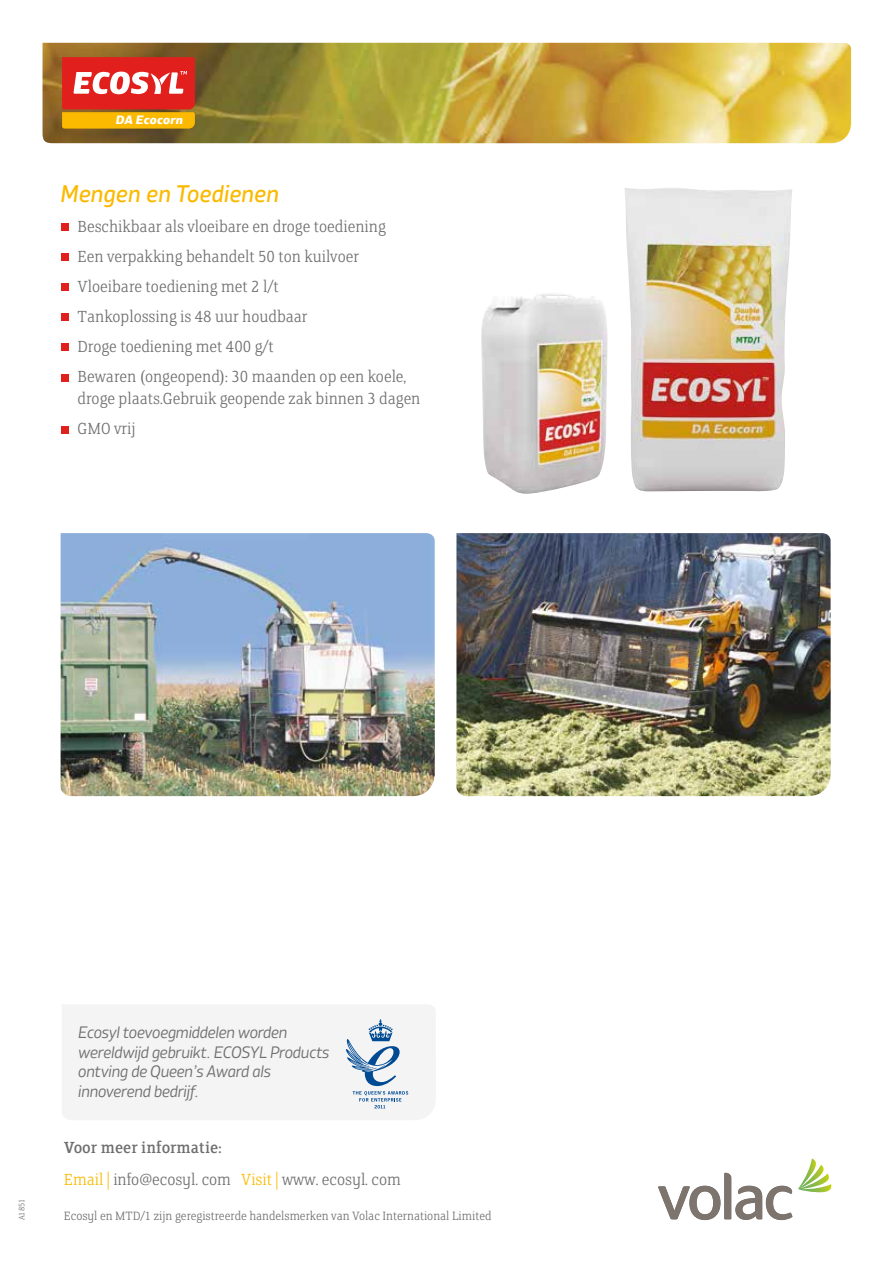
<style>
.page{position:relative;width:893px;height:1263px;background:#fff}
.page>*{position:absolute;margin:0;border:0;box-sizing:border-box;transform-origin:0 0}
.t1{font:24px "XXII Centar Regular It";color:#fbba00}
.t2{font:300 18px/30.2px "FS Clerkenwell";color:#706f6f}
.t3{font:16.5px/19.5px "XXII Centar Light It";letter-spacing:-.025em;color:#706f6f}
.t4{font:300 13.5px "FS Clerkenwell";color:#706f6f}
.t5{font:12px "XXII Centar Heavy It";color:#fff;scale:1.1 1}
.t6{font:300 9px "FS Clerkenwell";color:#706f6f}
.s1{font-weight:400}
.s2{color:#fbba00}
</style>
<div class="page">
<img style="left:43px;top:43px;width:808px;height:100px">
<svg style="left:62px;top:57px;width:133px;height:72px;background:#e56436"></svg>
<svg style="left:658px;top:1158px;width:174px;height:63px"></svg>
<img style="left:61px;top:533px;width:374px;height:263px">
<img style="left:456px;top:533px;width:375px;height:263px">
<div style="left:62px;top:223px;width:7px;height:8px;background:#e11f1d"></div>
<div style="left:62px;top:253px;width:7px;height:8px;background:#e11f1d"></div>
<div style="left:62px;top:283px;width:7px;height:8px;background:#e11f1d"></div>
<div style="left:62px;top:313px;width:7px;height:8px;background:#e11f1d"></div>
<div style="left:62px;top:344px;width:7px;height:7px;background:#e11f1d"></div>
<div style="left:62px;top:374px;width:7px;height:8px;background:#e11f1d"></div>
<div style="left:62px;top:1005px;width:373px;height:115px;background:#f4f4f4"></div>
<div style="left:62px;top:426px;width:7px;height:7px;background:#e11f1d"></div>
<img style="left:625px;top:188px;width:167px;height:304px">
<img style="left:481px;top:294px;width:127px;height:200px">
<p class="t5" style="left:116px;top:112px;width:63px">DA Ecocorn</p>
<h1 class="t1" style="left:61px;top:178px;width:220px">Mengen en Toedienen</h1>
<p class="t2" style="left:78px;top:212px;width:330px">Beschikbaar als vloeibare en droge toediening Een verpakking behandelt 50 ton kuilvoer Vloeibare toediening met 2 l/t<br>Tankoplossing is 48 uur houdbaar<br>Droge toediening met 400 g/t<br>Bewaren (ongeopend): 30 maanden op een koele,</p>
<p class="t2" style="left:78px;top:384px;width:344px">droge plaats.Gebruik geopende zak binnen 3 dagen<br>GMO vrij</p>
<p class="t6" style="left:18px;top:1220px;width:23px;rotate:-90deg">A1851</p>
<p class="t3" style="left:78px;top:1023px;width:253px">Ecosyl toevoegmiddelen worden wereldwijd gebruikt. ECOSYL Products ontving de Queen’s Award als innoverend bedrijf.</p>
<p class="t2" style="left:64px;top:1132px;width:338px;line-height:32.5px"><span class="s1">Voor meer informatie:<br></span><span class="s2">Email |</span> info@ecosyl. com <span class="s2">Visit |</span> www. ecosyl. com</p>
<p class="t4" style="left:64px;top:1209px;width:429px">Ecosyl en MTD/1 zijn geregistreerde handelsmerken van Volac International Limited</p>
</div>
